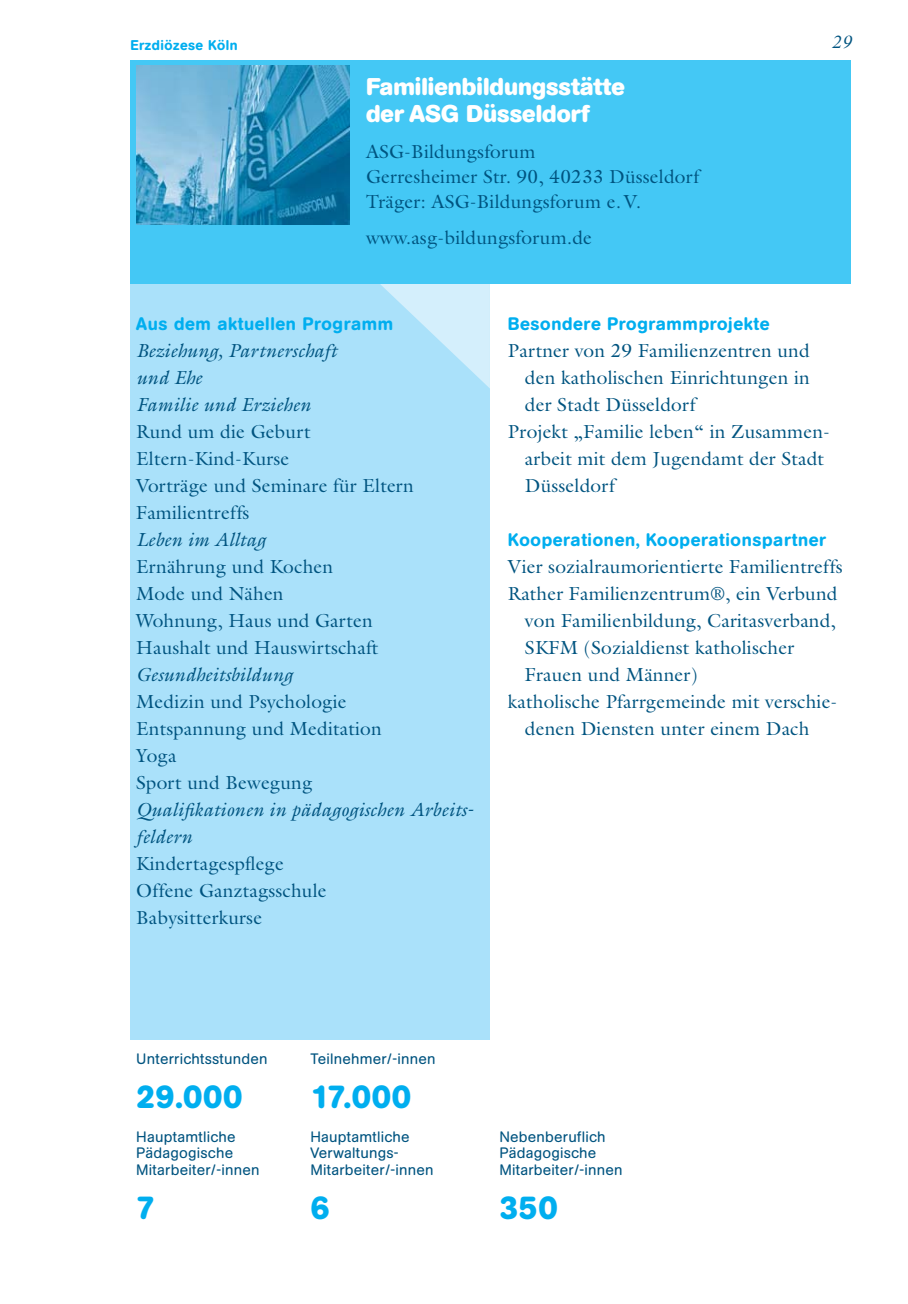
<style>
.page{position:relative;width:908px;height:1304px;background:#fff}
.page>*{position:absolute;margin:0;border:0;box-sizing:border-box;transform-origin:0 0}
.t1{font:700 32px "AG Book Rounded BQ";letter-spacing:.02em;color:#00aeef}
.t2{font:700 24px/27px "AG Book Rounded BQ";color:#fff}
.t3{font:19px/27px "Galliard";letter-spacing:.01em;color:#005480}
.t4{font:italic 19px/27px "Galliard";letter-spacing:.005em;color:#005480}
.t5{font:500 18px "AG Book Rounded BQ";letter-spacing:.035em;color:#00aeef}
.t6{font:italic 18px "Galliard";color:#005480}
.t7{font:15px "AG Book Rounded BQ";letter-spacing:.015em;color:#005480}
.t8{font:500 14px "AG Book Rounded BQ";letter-spacing:.035em;color:#00aeef}
</style>
<div class="page">
<div style="left:130px;top:283px;width:359px;height:757px;background:#aae1fa"></div>
<svg style="left:379px;top:283px;width:110px;height:104px"></svg>
<div style="left:130px;top:60px;width:720px;height:223px;background:#44c8f5"></div>
<img style="left:136px;top:65px;width:213px;height:160px">
<p class="t8" style="left:130px;top:40px;width:109px">Erzdiözese Köln</p>
<p class="t6" style="left:831px;top:35px;width:21px">29</p>
<p class="t2" style="left:366px;top:75px;width:260px">Familienbildungsstätte der ASG Düsseldorf</p>
<p class="t3" style="left:366px;top:141px;width:334px;line-height:25px">ASG-Bildungsforum<br>Gerresheimer Str. 90, 40233 Düsseldorf<br>Träger: ASG-Bildungsforum e. V.</p>
<p class="t3" style="left:366px;top:226px;width:227px">www.asg-bildungsforum.de</p>
<p class="t5" style="left:136px;top:316px;width:258px">Aus dem aktuellen Programm</p>
<p class="t4" style="left:136px;top:339px;width:202px">Beziehung, Partnerschaft und Ehe<br>Familie und Erziehen</p>
<p class="t3" style="left:136px;top:420px;width:279px">Rund um die Geburt<br>Eltern-Kind-Kurse<br>Vorträge und Seminare für Eltern<br>Familientreffs</p>
<p class="t4" style="left:136px;top:528px;width:131px">Leben im Alltag</p>
<p class="t3" style="left:136px;top:555px;width:243px">Ernährung und Kochen<br>Mode und Nähen<br>Wohnung, Haus und Garten<br>Haushalt und Hauswirtschaft</p>
<p class="t4" style="left:136px;top:663px;width:158px">Gesundheitsbildung</p>
<p class="t3" style="left:136px;top:690px;width:247px">Medizin und Psychologie<br>Entspannung und Meditation<br>Yoga<br>Sport und Bewegung</p>
<p class="t4" style="left:136px;top:798px;width:339px">Qualifikationen in pädagogischen Arbeits&shy;feldern</p>
<p class="t3" style="left:136px;top:852px;width:192px">Kindertagespflege<br>Offene Ganztagsschule<br>Babysitterkurse</p>
<p class="t5" style="left:507px;top:316px;width:263px">Besondere Programmprojekte</p>
<p class="t3" style="left:507px;top:339px;width:303px">Partner von 29 Familienzentren und</p>
<p class="t3" style="left:524px;top:366px;width:286px">den katholischen Einrichtungen in</p>
<p class="t3" style="left:524px;top:393px;width:172px">der Stadt Düsseldorf</p>
<p class="t3" style="left:507px;top:420px;width:323px">Projekt „Familie leben“ in Zusammen-</p>
<p class="t3" style="left:524px;top:447px;width:300px">arbeit mit dem Jugendamt der Stadt</p>
<p class="t3" style="left:524px;top:474px;width:91px">Düsseldorf</p>
<p class="t5" style="left:507px;top:532px;width:319px">Kooperationen, Kooperationspartner</p>
<p class="t3" style="left:507px;top:555px;width:336px">Vier sozialraumorientierte Familientreffs</p>
<p class="t3" style="left:507px;top:582px;width:331px">Rather Familienzentrum®, ein Verbund</p>
<p class="t3" style="left:524px;top:609px;width:312px">von Familienbildung, Caritasverband,</p>
<p class="t3" style="left:524px;top:636px;width:271px">SKFM (Sozialdienst katholischer</p>
<p class="t3" style="left:524px;top:663px;width:174px">Frauen und Männer)</p>
<p class="t3" style="left:507px;top:690px;width:331px">katholische Pfarrgemeinde mit verschie-</p>
<p class="t3" style="left:524px;top:717px;width:286px">denen Diensten unter einem Dach</p>
<p class="t7" style="left:136px;top:1053px;width:133px">Unterrichtsstunden</p>
<p class="t7" style="left:310px;top:1053px;width:126px">Teilnehmer/-innen</p>
<h1 class="t1" style="left:136px;top:1084px;width:108px">29.000</h1>
<h1 class="t1" style="left:310px;top:1084px;width:102px">17.000</h1>
<p class="t7" style="left:136px;top:1131px;width:101px">Hauptamtliche</p>
<p class="t7" style="left:310px;top:1131px;width:101px">Hauptamtliche</p>
<p class="t7" style="left:499px;top:1131px;width:107px">Nebenberuflich</p>
<p class="t7" style="left:136px;top:1147px;width:98px">Pädagogische</p>
<p class="t7" style="left:310px;top:1147px;width:89px">Verwaltungs-</p>
<p class="t7" style="left:499px;top:1147px;width:98px">Pädagogische</p>
<p class="t7" style="left:136px;top:1164px;width:125px">Mitarbeiter/-innen</p>
<p class="t7" style="left:310px;top:1164px;width:125px">Mitarbeiter/-innen</p>
<p class="t7" style="left:499px;top:1164px;width:125px">Mitarbeiter/-innen</p>
<h1 class="t1" style="left:136px;top:1195px;width:21px">7</h1>
<h1 class="t1" style="left:310px;top:1195px;width:21px">6</h1>
<h1 class="t1" style="left:499px;top:1195px;width:60px">350</h1>
</div>
